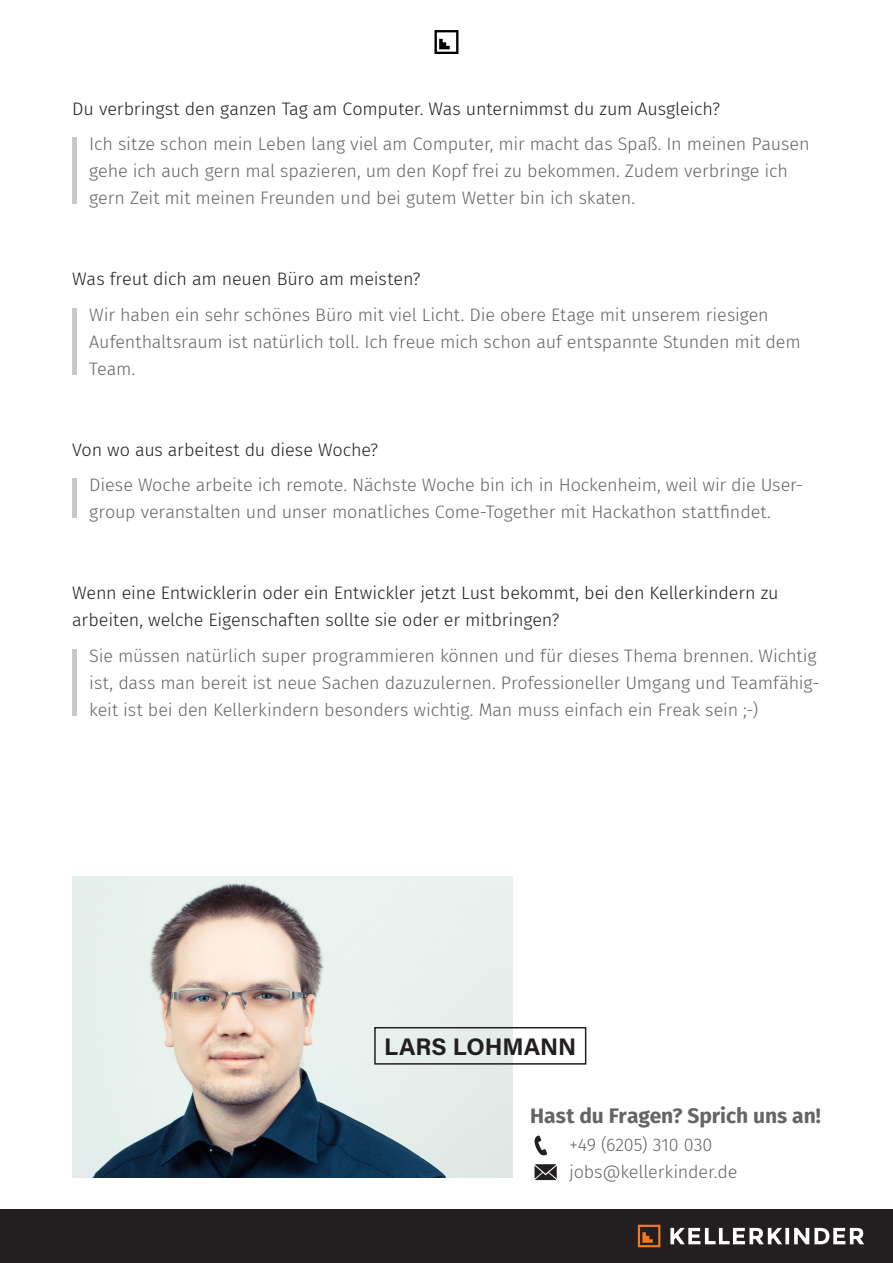
<style>
.page{position:relative;width:893px;height:1263px;background:#fff}
.page>*{position:absolute;margin:0;border:0;box-sizing:border-box;transform-origin:0 0}
.t1{font:700 24px "Acumin Pro";color:#231f20}
.t2{font:700 21px "Fira Sans";letter-spacing:-.005em;color:#656565}
.t3{font:300 18px/27px "Fira Sans";letter-spacing:-.01em;color:#656565}
.t4{font:300 18px/27px "Fira Sans";letter-spacing:-.01em;color:#231f20}
</style>
<div class="page">
<div style="left:0;top:1210px;width:893px;height:53px;background:#231f20"></div>
<svg style="left:434px;top:30px;width:24px;height:24px"></svg>
<img style="left:72px;top:876px;width:440px;height:302px">
<svg style="left:670px;top:1228px;width:112px;height:16px"></svg>
<svg style="left:785px;top:1228px;width:4px;height:16px"></svg>
<svg style="left:794px;top:1228px;width:70px;height:16px"></svg>
<svg style="left:638px;top:1225px;width:22px;height:22px"></svg>
<div style="left:374px;top:1027px;width:212px;height:37px;border:2px solid #231f20"></div>
<div style="left:72px;top:138px;width:5px;height:66px;background:#c7c8ca"></div>
<div style="left:72px;top:308px;width:5px;height:67px;background:#c7c8ca"></div>
<div style="left:72px;top:477px;width:5px;height:40px;background:#c7c8ca"></div>
<div style="left:72px;top:649px;width:5px;height:67px;background:#c7c8ca"></div>
<svg style="left:534px;top:1135px;width:13px;height:20px"></svg>
<svg style="left:534px;top:1164px;width:23px;height:16px"></svg>
<p class="t4" style="left:72px;top:95px;width:649px">Du verbringst den ganzen Tag am Computer. Was unternimmst du zum Ausgleich?</p>
<p class="t3" style="left:89px;top:130px;width:722px">Ich sitze schon mein Leben lang viel am Computer, mir macht das Spaß. In meinen Pausen gehe ich auch gern mal spazieren, um den Kopf frei zu bekommen. Zudem verbringe ich gern Zeit mit meinen Freunden und bei gutem Wetter bin ich skaten.</p>
<p class="t4" style="left:72px;top:265px;width:350px">Was freut dich am neuen Büro am meisten?</p>
<p class="t3" style="left:89px;top:301px;width:713px">Wir haben ein sehr schönes Büro mit viel Licht. Die obere Etage mit unserem riesigen<br>Aufenthaltsraum ist natürlich toll. Ich freue mich schon auf entspannte Stunden mit dem<br>Team.</p>
<p class="t4" style="left:72px;top:436px;width:307px">Von wo aus arbeitest du diese Woche?</p>
<p class="t3" style="left:89px;top:471px;width:713px">Diese Woche arbeite ich remote. Nächste Woche bin ich in Hockenheim, weil wir die User&shy;group veranstalten und unser monatliches Come-Together mit Hackathon stattfindet.</p>
<p class="t4" style="left:72px;top:579px;width:708px">Wenn eine Entwicklerin oder ein Entwickler jetzt Lust bekommt, bei den Kellerkindern zu arbeiten, welche Eigenschaften sollte sie oder er mitbringen?</p>
<p class="t3" style="left:89px;top:642px;width:732px">Sie müssen natürlich super programmieren können und für dieses Thema brennen. Wichtig ist, dass man bereit ist neue Sachen dazuzulernen. Professioneller Umgang und Teamfähig&shy;keit ist bei den Kellerkindern besonders wichtig. Man muss einfach ein Freak sein ;-)</p>
<p class="t1" style="left:384px;top:1029px;width:194px">LARS LOHMANN</p>
<p class="t2" style="left:530px;top:1098px;width:292px">Hast du Fragen? Sprich uns an!</p>
<p class="t3" style="left:569px;top:1131px;width:145px">+49 (6205) 310 030</p>
<p class="t3" style="left:569px;top:1158px;width:170px">jobs@kellerkinder.de</p>
</div>
